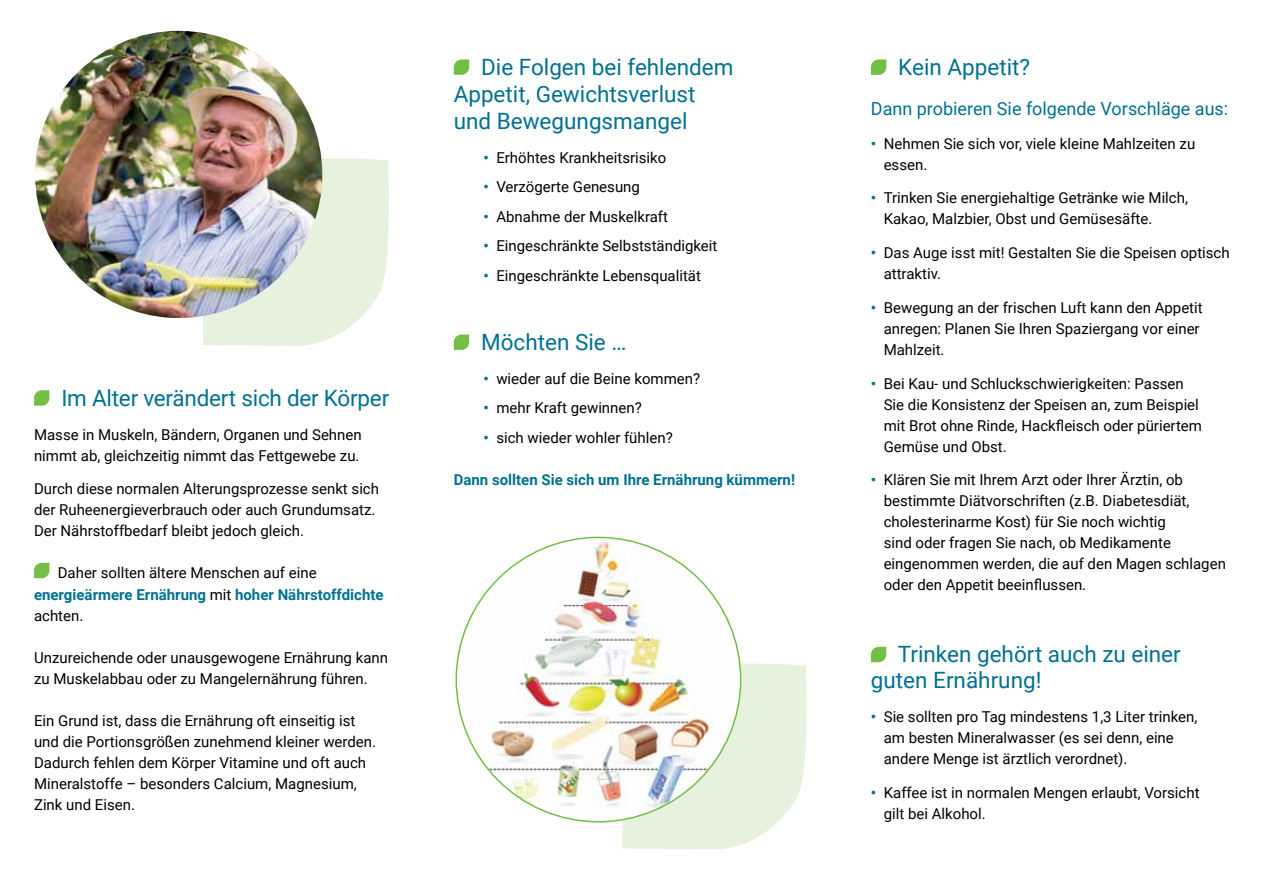
<style>
.page{position:relative;width:1263px;height:893px;background:#fff}
.page>*{position:absolute;margin:0;border:0;box-sizing:border-box;transform-origin:0 0}
.t1{font:22.5px/27px "Roboto";color:#007192}
.t2{font:18px "Roboto";color:#007192}
.t3{font:15px/21px "Roboto";color:#000}
.t4{font:700 15px "Roboto";color:#007192}
.s1{font-weight:700;color:#007192}
</style>
<div class="page">
<svg style="left:34px;top:390px;width:15px;height:16px"></svg>
<svg style="left:34px;top:563px;width:15px;height:15px"></svg>
<svg style="left:871px;top:59px;width:15px;height:16px"></svg>
<svg style="left:871px;top:647px;width:15px;height:15px"></svg>
<svg style="left:454px;top:59px;width:15px;height:16px"></svg>
<svg style="left:454px;top:334px;width:15px;height:16px"></svg>
<svg style="left:203px;top:156px;width:186px;height:190px;background:#e9f3e1"></svg>
<svg style="left:622px;top:657px;width:185px;height:193px;background:#e9f3e1"></svg>
<img style="left:35px;top:31px;width:287px;height:287px;border-radius:142px">
<img style="left:456px;top:537px;width:285px;height:285px;border-radius:142px">
<h1 class="t1" style="left:61px;top:384px;width:329px">Im Alter verändert sich der Körper</h1>
<p class="t3" style="left:34px;top:423px;width:329px">Masse in Muskeln, Bändern, Organen und Sehnen nimmt ab, gleichzeitig nimmt das Fettgewebe zu.</p>
<p class="t3" style="left:34px;top:478px;width:347px">Durch diese normalen Alterungsprozesse senkt sich der Ruheenergieverbrauch oder auch Grundumsatz.<br>Der Nährstoffbedarf bleibt jedoch gleich.</p>
<p class="t3" style="left:34px;top:562px;width:351px;text-indent:24px">Daher sollten ältere Menschen auf eine <span class="s1">energieärmere Ernährung</span> mit <span class="s1">hoher Nährstoffdichte </span>achten.</p>
<p class="t3" style="left:34px;top:646px;width:356px">Unzureichende oder unausgewogene Ernährung kann zu Muskelabbau oder zu Mangelernährung führen.</p>
<p class="t3" style="left:34px;top:709px;width:344px">Ein Grund ist, dass die Ernährung oft einseitig ist und die Portionsgrößen zunehmend kleiner werden.<br>Dadurch fehlen dem Körper Vitamine und oft auch Mineralstoffe – besonders Calcium, Magnesium, Zink und Eisen.</p>
<h1 class="t1" style="left:454px;top:53px;width:281px;text-indent:27px">Die Folgen bei fehlendem<br>Appetit, Gewichtsverlust und Bewegungsmangel</h1>
<p class="t3" style="left:483px;top:146px;width:184px"><span class="s1">•</span> Erhöhtes Krankheitsrisiko</p>
<p class="t3" style="left:483px;top:176px;width:158px"><span class="s1">•</span> Verzögerte Genesung</p>
<p class="t3" style="left:483px;top:206px;width:186px"><span class="s1">•</span> Abnahme der Muskelkraft</p>
<p class="t3" style="left:483px;top:235px;width:235px"><span class="s1">•</span> Eingeschränkte Selbstständigkeit</p>
<p class="t3" style="left:483px;top:265px;width:219px"><span class="s1">•</span> Eingeschränkte Lebensqualität</p>
<h1 class="t1" style="left:481px;top:328px;width:147px">Möchten Sie …</h1>
<p class="t3" style="left:483px;top:368px;width:218px"><span class="s1">•</span> wieder auf die Beine kommen?</p>
<p class="t3" style="left:483px;top:397px;width:160px"><span class="s1">•</span> mehr Kraft gewinnen?</p>
<p class="t3" style="left:483px;top:427px;width:191px"><span class="s1">•</span> sich wieder wohler fühlen?</p>
<p class="t4" style="left:454px;top:469px;width:343px">Dann sollten Sie sich um Ihre Ernährung kümmern!</p>
<h1 class="t1" style="left:898px;top:53px;width:133px">Kein Appetit?</h1>
<p class="t2" style="left:871px;top:96px;width:359px">Dann probieren Sie folgende Vorschläge aus:</p>
<p class="t3" style="left:884px;top:132px;width:313px;text-indent:-13px"><span class="s1">•</span> Nehmen Sie sich vor, viele kleine Mahlzeiten zu essen.</p>
<p class="t3" style="left:884px;top:187px;width:306px;text-indent:-13px"><span class="s1">•</span> Trinken Sie energiehaltige Getränke wie Milch,<br>Kakao, Malzbier, Obst und Gemüsesäfte.</p>
<p class="t3" style="left:884px;top:242px;width:348px;text-indent:-13px"><span class="s1">•</span> Das Auge isst mit! Gestalten Sie die Speisen optisch attraktiv.</p>
<p class="t3" style="left:884px;top:297px;width:321px;text-indent:-13px"><span class="s1">•</span> Bewegung an der frischen Luft kann den Appetit anregen: Planen Sie Ihren Spaziergang vor einer<br>Mahlzeit.</p>
<p class="t3" style="left:884px;top:372px;width:320px;text-indent:-13px"><span class="s1">•</span> Bei Kau- und Schluckschwierigkeiten: Passen Sie die Konsistenz der Speisen an, zum Beispiel mit Brot ohne Rinde, Hackfleisch oder püriertem Gemüse und Obst.</p>
<p class="t3" style="left:884px;top:469px;width:344px;text-indent:-13px"><span class="s1">•</span> Klären Sie mit Ihrem Arzt oder Ihrer Ärztin, ob bestimmte Diätvorschriften (z.B. Diabetesdiät, cholesterinarme Kost) für Sie noch wichtig<br>sind oder fragen Sie nach, ob Medikamente eingenommen werden, die auf den Magen schlagen oder den Appetit beeinflussen.</p>
<h1 class="t1" style="left:871px;top:641px;width:311px;line-height:25.5px;text-indent:27px">Trinken gehört auch zu einer guten Ernährung!</h1>
<p class="t3" style="left:884px;top:705px;width:315px;text-indent:-13px"><span class="s1">•</span> Sie sollten pro Tag mindestens 1,3 Liter trinken, am besten Mineralwasser (es sei denn, eine andere Menge ist ärztlich verordnet).</p>
<p class="t3" style="left:884px;top:781px;width:317px;text-indent:-13px"><span class="s1">•</span> Kaffee ist in normalen Mengen erlaubt, Vorsicht gilt bei Alkohol.</p>
</div>
